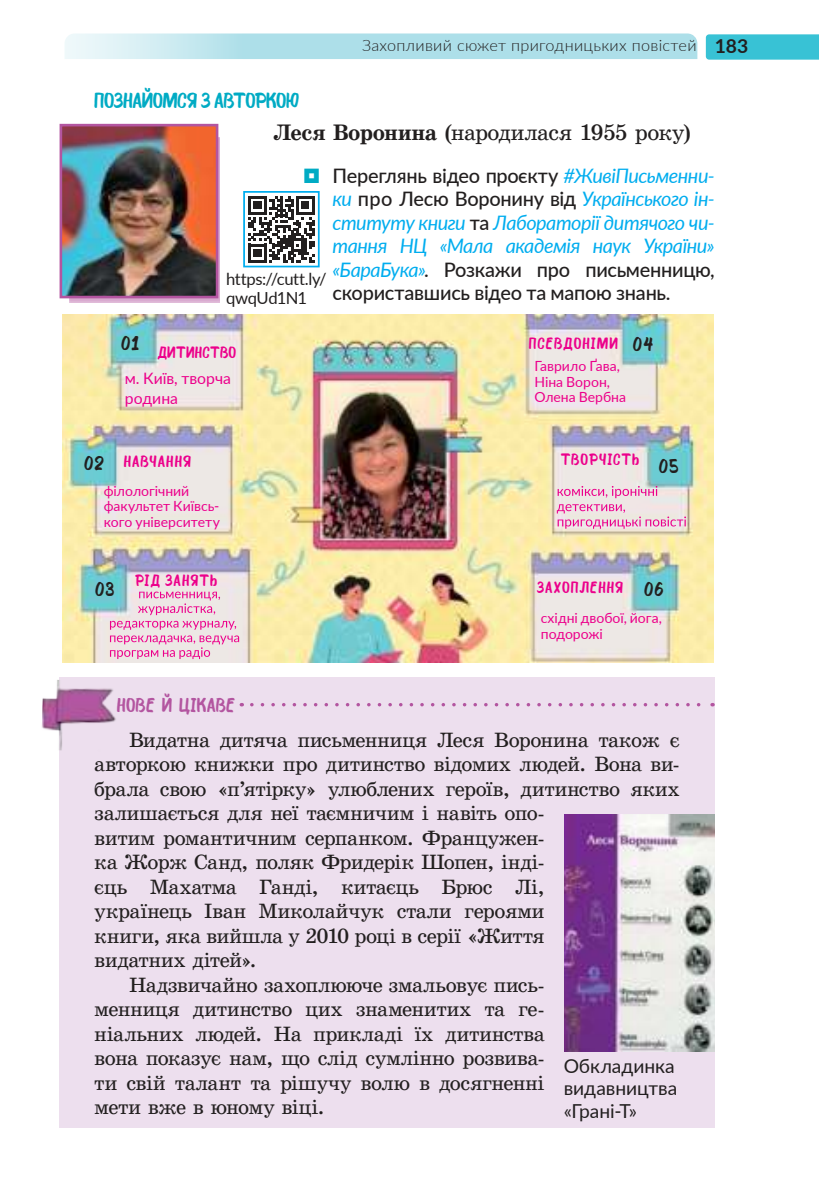
<style>
.page{position:relative;width:819px;height:1191px;background:#fff}
.page>*{position:absolute;margin:0;border:0;box-sizing:border-box;transform-origin:0 0}
.t1{font:22.75px "School Book Alx";letter-spacing:-.035em;color:#221f1f}
.t2{font:21px "School Book Alx";letter-spacing:-.025em;color:#221f1f}
.t3{font:21px "Bosk";letter-spacing:-.025em;color:#00abc4}
.t4{font:italic 19.95px/23.4px "Lato";letter-spacing:-.025em;color:#00adef;text-align:justify}
.t5{font:19.25px/22.8px "Lato";letter-spacing:-.005em;color:#221f1f}
.t6{font:19.25px "Bosk";letter-spacing:.055em;color:#221f1f}
.t7{font:19.25px "Bosk";letter-spacing:.01em;color:#b355a0}
.t8{font:16.62px/18.4px "Lato";letter-spacing:-.025em;color:#221f1f}
.t9{font:15.75px "Bosk";letter-spacing:.06em;color:#ec008b}
.t10{font:300 15.75px "Lato";letter-spacing:.02em;color:#221f1f}
.t11{font:15.75px/19.2px "Lato";color:#ec008b}
.t12{font:15.75px "Bosk";letter-spacing:.015em;color:#ec008b}
.t13{font:14px/15.8px "Lato";color:#ec008b}
.s1{font-weight:700;font-size:19.25px}
.s2{font-weight:700}
.s3{font-weight:500;font-style:normal;color:#221f1f}
</style>
<div class="page">
<div style="left:60px;top:677px;width:654px;height:44px;background:#eddfee"></div>
<div style="left:60px;top:716px;width:654px;height:264px;background:#eddfee"></div>
<div style="left:60px;top:961px;width:654px;height:166px;background:#eddfee"></div>
<div style="left:69px;top:137px;width:150px;height:165px;background:#b355a0;opacity:.5"></div>
<img style="left:64px;top:128px;width:150px;height:166px">
<div style="left:60px;top:124px;width:158px;height:174px;border:3px solid #b355a0"></div>
<svg style="left:248px;top:196px;width:67px;height:67px"></svg>
<svg style="left:248px;top:196px;width:66px;height:66px"></svg>
<div style="left:243px;top:191px;width:76px;height:76px;border:2px solid #00adef"></div>
<img style="left:62px;top:314px;width:651px;height:349px">
<svg style="left:556px;top:504px;width:130px;height:25px;background:#edc1d5"></svg>
<svg style="left:557px;top:486px;width:100px;height:12px"></svg>
<svg style="left:110px;top:621px;width:129px;height:38px;background:#ecbcd4"></svg>
<svg style="left:138px;top:591px;width:82px;height:24px;background:#ecb9d2"></svg>
<img style="left:564px;top:814px;width:150px;height:237px">
<svg style="left:252px;top:703px;width:449px;height:3px"></svg>
<img style="left:42px;top:679px;width:74px;height:73px">
<svg style="left:65px;top:33px;width:754px;height:27px;background:#aae0e9"></svg>
<p class="t10" style="left:362px;top:34px;width:387px">Захопливий сюжет пригодницьких повістей <span class="s1">183</span></p>
<p class="t3" style="left:94px;top:87px;width:206px">ПОЗНАЙОМСЯ З АВТОРКОЮ</p>
<p class="t1" style="left:273px;top:120px;width:419px"><span class="s2">Леся Воронина</span> (народилася 1955 року)</p>
<p class="t4" style="left:332px;top:163px;width:383px"><span class="s3">Переглянь відео проєкту</span> #ЖивіПисьменни&shy;ки <span class="s3">про Лесю Воронину від</span> Українського ін&shy;ституту книги <span class="s3">та</span> Лабораторії дитячого чи&shy;тання НЦ «Мала академія наук України» «БараБука»<span class="s3">. Розкажи про письменницю, скориставшись відео та мапою знань.</span></p>
<p class="t8" style="left:226px;top:269px;width:102px">https://cutt.ly/ qwqUd1N1</p>
<p class="t6" style="left:121px;top:330px;width:19px">01</p>
<p class="t12" style="left:157px;top:342px;width:80px">ДИТИНСТВО</p>
<p class="t11" style="left:125px;top:368px;width:108px">м. Київ, творча родина</p>
<p class="t6" style="left:84px;top:451px;width:21px">02</p>
<p class="t9" style="left:124px;top:451px;width:69px">НАВЧАННЯ</p>
<p class="t13" style="left:104px;top:482px;width:118px">філологічний факультет Київсь&shy;кого університету</p>
<p class="t9" style="left:529px;top:333px;width:91px">ПСЕВДОНІМИ</p>
<p class="t13" style="left:534px;top:357px;width:93px">Гаврило Ґава,<br>Ніна Ворон,<br>Олена Вербна</p>
<p class="t6" style="left:633px;top:333px;width:22px">04</p>
<p class="t9" style="left:560px;top:449px;width:80px">ТВОРЧІСТЬ</p>
<p class="t6" style="left:659px;top:454px;width:21px">05</p>
<p class="t9" style="left:135px;top:570px;width:84px">РІД ЗАНЯТЬ</p>
<p class="t9" style="left:537px;top:577px;width:88px">ЗАХОПЛЕННЯ</p>
<p class="t6" style="left:95px;top:578px;width:21px">03</p>
<p class="t6" style="left:644px;top:578px;width:21px">06</p>
<p class="t7" style="left:117px;top:692px;width:120px">НОВЕ Й ЦІКАВЕ</p>
<p class="t13" style="left:540px;top:609px;width:123px">східні двобої, йога, подорожі</p>
<p class="t2" style="left:129px;top:728px;width:552px">Видатна дитяча письменниця Леся Воронина також є</p>
<p class="t2" style="left:94px;top:752px;width:587px">авторкою книжки про дитинство відомих людей. Вона ви-</p>
<p class="t2" style="left:94px;top:777px;width:587px">брала свою «п’ятірку» улюблених героїв, дитинство яких</p>
<p class="t2" style="left:94px;top:801px;width:452px">залишається для неї таємничим і навіть опо-</p>
<p class="t2" style="left:94px;top:826px;width:452px">витим романтичним серпанком. Францужен-</p>
<p class="t2" style="left:94px;top:850px;width:452px">ка Жорж Санд, поляк Фридерік Шопен, інді-</p>
<p class="t2" style="left:94px;top:875px;width:452px">єць Махатма Ганді, китаєць Брюс Лі,</p>
<p class="t2" style="left:94px;top:899px;width:452px">українець Іван Миколайчук стали героями</p>
<p class="t2" style="left:94px;top:924px;width:452px">книги, яка вийшла у 2010 році в серії «Життя</p>
<p class="t2" style="left:94px;top:948px;width:164px">видатних дітей».</p>
<p class="t2" style="left:129px;top:973px;width:417px">Надзвичайно захоплююче змальовує пись-</p>
<p class="t2" style="left:94px;top:997px;width:452px">менниця дитинство цих знаменитих та ге-</p>
<p class="t2" style="left:94px;top:1022px;width:452px">ніальних людей. На прикладі їх дитинства</p>
<p class="t2" style="left:94px;top:1046px;width:452px">вона показує нам, що слід сумлінно розвива-</p>
<p class="t2" style="left:94px;top:1071px;width:452px">ти свій талант та рішучу волю в досягненні</p>
<p class="t2" style="left:94px;top:1095px;width:232px">мети вже в юному віці.</p>
<p class="t5" style="left:563px;top:1053px;width:115px">Обкладинка видавництва «Грані-Т»</p>
</div>
